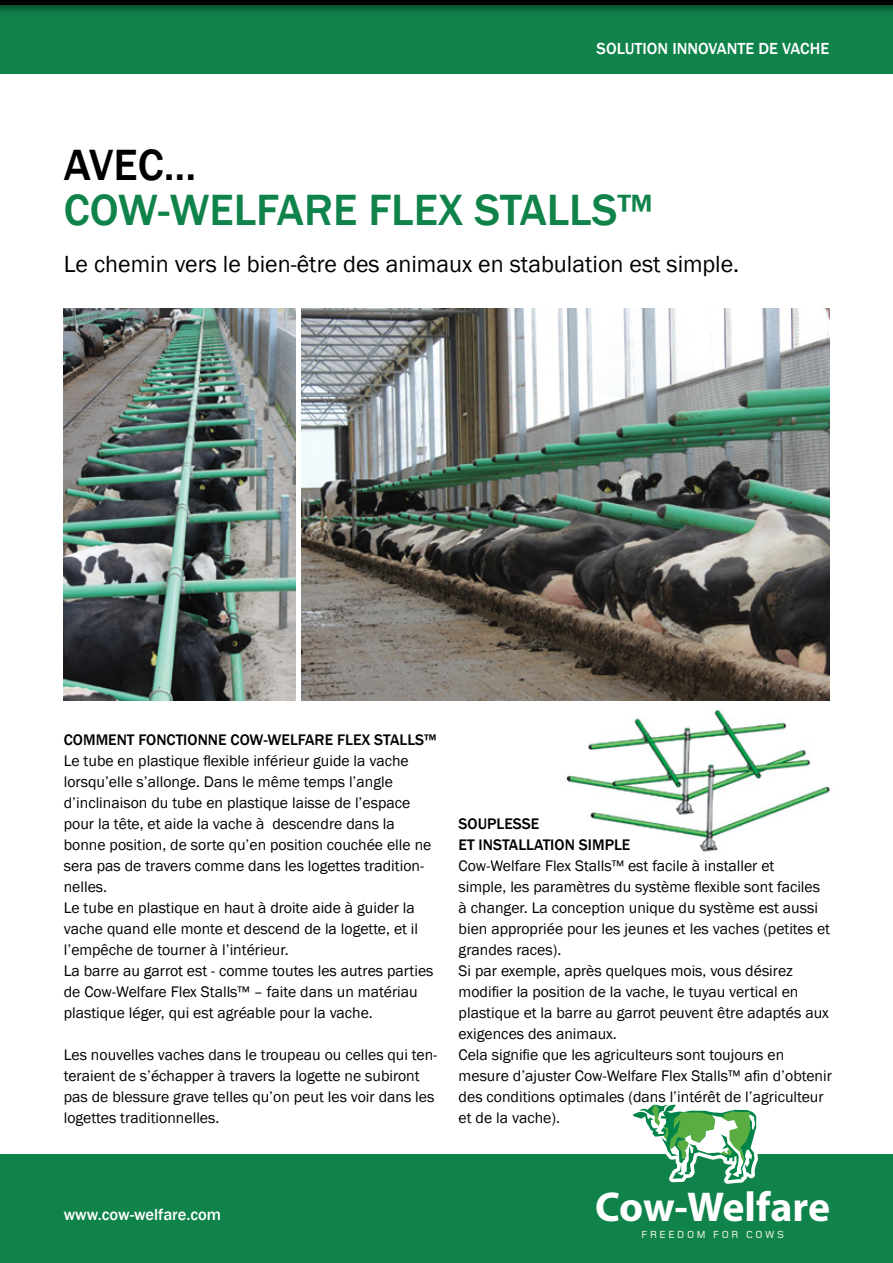
<style>
.page{position:relative;width:893px;height:1263px;background:#fff}
.page>*{position:absolute;margin:0;border:0;box-sizing:border-box;transform-origin:0 0}
.t1{font:500 45px "Franklin Gothic";color:#0f834a}
.t2{font:500 45px "Franklin Gothic";color:#000}
.t3{font:700 41.85px "Myriad Pro";letter-spacing:-.005em;color:#fff}
.t4{font:24px "Franklin Gothic";color:#000}
.t5{font:500 16.5px "Franklin Gothic";color:#fff}
.t6{font:15.75px/21px "Franklin Gothic";color:#000}
.t7{font:500 15.75px "Franklin Gothic";color:#000}
.t8{font:500 10.65px "Foundry Monoline";letter-spacing:.24em;color:#eaf3d5}
</style>
<div class="page">
<div style="left:0;top:3px;width:893px;height:71px;background:#0f834a"></div>
<div style="left:0;top:0;width:893px;height:16px;background:#000;opacity:.5"></div>
<hr style="left:0;top:0;width:893px;height:4px;background:#000">
<div style="left:0;top:1154px;width:893px;height:109px;background:#0f834a"></div>
<svg style="left:632px;top:1104px;width:126px;height:80px"></svg>
<img style="left:302px;top:308px;width:527px;height:392px">
<img style="left:64px;top:308px;width:231px;height:392px">
<img style="left:566px;top:709px;width:265px;height:143px">
<p class="t5" style="left:597px;top:38px;width:234px">SOLUTION INNOVANTE DE VACHE</p>
<p class="t2" style="left:64px;top:137px;width:134px">AVEC...</p>
<p class="t1" style="left:64px;top:182px;width:590px">COW-WELFARE FLEX STALLS™</p>
<p class="t4" style="left:64px;top:249px;width:677px">Le chemin vers le bien-être des animaux en stabulation est simple.</p>
<p class="t7" style="left:64px;top:729px;width:374px">COMMENT FONCTIONNE COW-WELFARE FLEX STALLS™</p>
<p class="t6" style="left:64px;top:750px;width:369px">Le tube en plastique flexible inférieur guide la vache lorsqu’elle s’allonge. Dans le même temps l’angle d’inclinaison du tube en plastique laisse de l’espace pour la tête, et aide la vache à descendre dans la bonne position, de sorte qu’en position couchée elle ne sera pas de travers comme dans les logettes tradition&shy;nelles.</p>
<p class="t6" style="left:64px;top:897px;width:356px">Le tube en plastique en haut à droite aide à guider la vache quand elle monte et descend de la logette, et il l’empêche de tourner à l’intérieur.</p>
<p class="t6" style="left:64px;top:960px;width:371px">La barre au garrot est - comme toutes les autres parties de Cow-Welfare Flex Stalls™ – faite dans un matériau plastique léger, qui est agréable pour la vache.</p>
<p class="t6" style="left:64px;top:1044px;width:375px">Les nouvelles vaches dans le troupeau ou celles qui ten&shy;teraient de s’échapper à travers la logette ne subiront pas de blessure grave telles qu’on peut les voir dans les logettes traditionnelles.</p>
<p class="t7" style="left:459px;top:813px;width:82px">SOUPLESSE</p>
<p class="t7" style="left:459px;top:834px;width:173px">ET INSTALLATION SIMPLE</p>
<p class="t6" style="left:459px;top:855px;width:373px">Cow-Welfare Flex Stalls™ est facile à installer et<br>simple, les paramètres du système flexible sont faciles à changer. La conception unique du système est aussi bien appropriée pour les jeunes et les vaches (petites et grandes races).</p>
<p class="t6" style="left:459px;top:960px;width:372px">Si par exemple, après quelques mois, vous désirez modifier la position de la vache, le tuyau vertical en plastique et la barre au garrot peuvent être adaptés aux exigences des animaux.</p>
<p class="t6" style="left:459px;top:1044px;width:375px">Cela signifie que les agriculteurs sont toujours en mesure d’ajuster Cow-Welfare Flex Stalls™ afin d’obtenir des conditions optimales (dans l’intérêt de l’agriculteur et de la vache).</p>
<p class="t5" style="left:64px;top:1205px;width:159px">www.cow-welfare.com</p>
<p class="t3" style="left:595px;top:1180px;width:236px">Cow-Welfare</p>
<p class="t8" style="left:641px;top:1229px;width:144px">FREEDOM FOR COWS</p>
</div>
